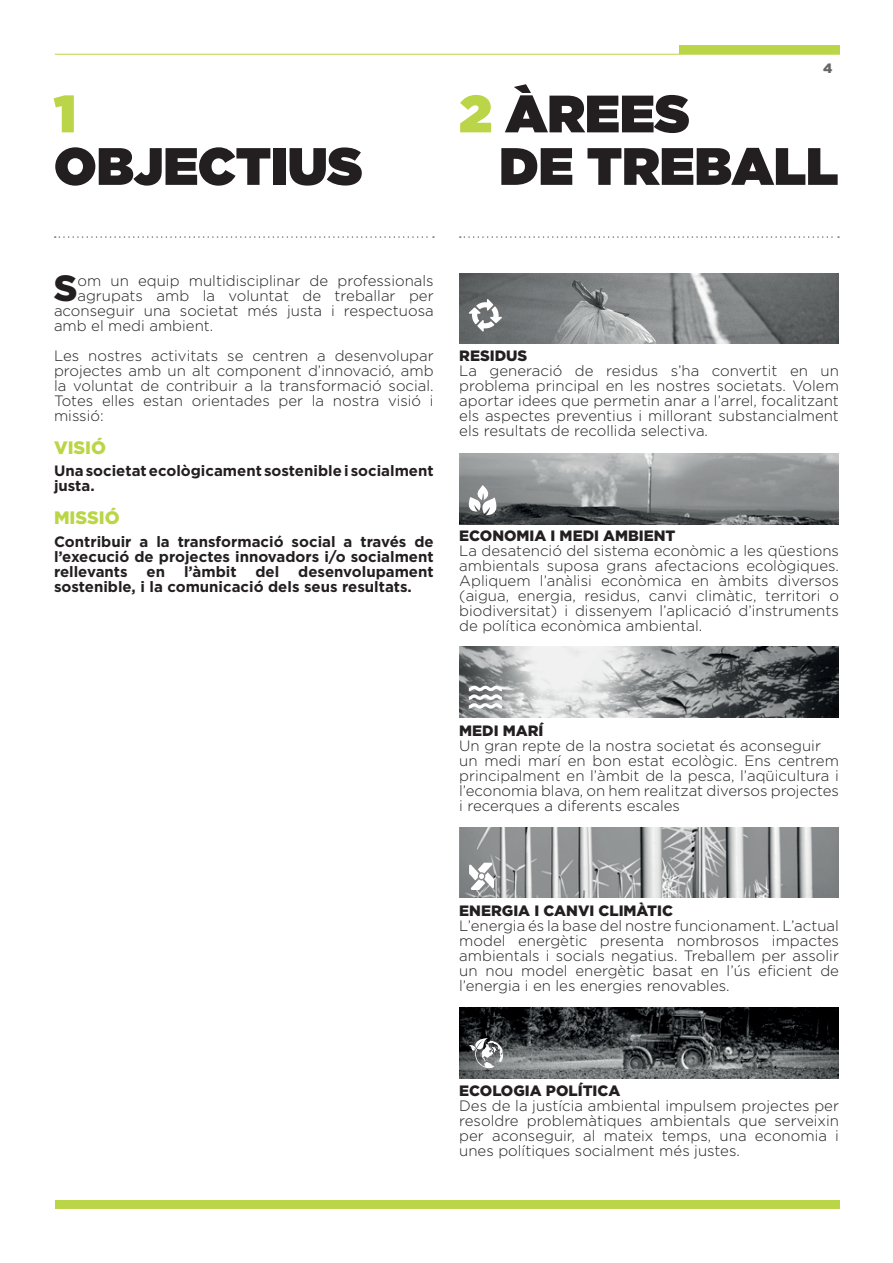
<style>
.page{position:relative;width:893px;height:1263px;background:#fff}
.page>*{position:absolute;margin:0;border:0;box-sizing:border-box;transform-origin:0 0}
.t1{font:900 52.5px/52.5px "Gotham";color:#231f20}
.t2{font:900 52.5px "Gotham";color:#bad648}
.t3{font:900 36.45px "Gotham";color:#231f20}
.t4{font:900 18px "Gotham";color:#bad646}
.t5{font:300 15px/15px "Gotham";color:#231f20;text-align:justify}
.t6{font:700 15px/15px "Gotham";color:#231f20}
.t7{font:900 15px "Gotham";color:#231f20}
.t8{font:900 13.5px "Gotham";color:#656568}
.s1{color:#bad648}
</style>
<div class="page">
<div style="left:679px;top:46px;width:161px;height:8px;background:#bad648"></div>
<hr style="left:55px;top:54px;width:785px;height:1px;background:#bad648">
<div style="left:55px;top:1201px;width:785px;height:8px;background:#bad648"></div>
<img style="left:459px;top:274px;width:380px;height:69px">
<svg style="left:55px;top:236px;width:379px;height:2px"></svg>
<img style="left:459px;top:454px;width:380px;height:70px">
<img style="left:460px;top:827px;width:378px;height:71px">
<img style="left:459px;top:646px;width:380px;height:71px">
<img style="left:459px;top:1007px;width:380px;height:71px">
<svg style="left:460px;top:236px;width:379px;height:2px"></svg>
<svg style="left:469px;top:299px;width:33px;height:33px"></svg>
<svg style="left:469px;top:485px;width:28px;height:30px"></svg>
<svg style="left:469px;top:863px;width:25px;height:27px"></svg>
<svg style="left:469px;top:685px;width:33px;height:24px"></svg>
<svg style="left:469px;top:1038px;width:34px;height:30px"></svg>
<h1 class="t2" style="left:54px;top:76px;width:24px">1</h1>
<h1 class="t1" style="left:54px;top:139px;width:310px">OBJECTIUS</h1>
<p class="t8" style="left:823px;top:58px;width:11px">4</p>
<h1 class="t1" style="left:499px;top:87px;width:340px;text-indent:-40px"><span class="s1">2</span> ÀREES<br>DE TREBALL</h1>
<h2 class="t3" style="left:54px;top:263px;width:25px">S</h2>
<p class="t5" style="left:77px;top:272px;width:358px">om un equip multidisciplinar de professionals</p>
<p class="t5" style="left:77px;top:287px;width:358px">agrupats amb la voluntat de treballar per</p>
<p class="t5" style="left:54px;top:302px;width:381px">aconseguir una societat més justa i respectuosa</p>
<p class="t5" style="left:54px;top:317px;width:161px">amb el medi ambient.</p>
<p class="t5" style="left:54px;top:347px;width:381px">Les nostres activitats se centren a desenvolupar projectes amb un alt component d’innovació, amb la voluntat de contribuir a la transformació social.<br>Totes elles estan orientades per la nostra visió i missió:</p>
<p class="t4" style="left:54px;top:435px;width:54px">VISIÓ</p>
<p class="t6" style="left:54px;top:463px;width:381px">Una societat ecològicament sostenible i socialment justa.</p>
<p class="t4" style="left:54px;top:505px;width:67px">MISSIÓ</p>
<p class="t6" style="left:54px;top:534px;width:381px;text-align:justify">Contribuir a la transformació social a través de l’execució de projectes innovadors i/o socialment rellevants</p>
<p class="t6" style="left:147px;top:564px;width:20px">en</p>
<p class="t6" style="left:184px;top:564px;width:54px">l’àmbit</p>
<p class="t6" style="left:255px;top:564px;width:25px">del</p>
<p class="t6" style="left:54px;top:564px;width:381px;text-indent:244px">desenvolupament sostenible, i la comunicació dels seus resultats.</p>
<p class="t7" style="left:459px;top:345px;width:70px">RESIDUS</p>
<p class="t5" style="left:459px;top:362px;width:381px">La generació de residus s’ha convertit en un problema principal en les nostres societats. Volem aportar idees que permetin anar a l’arrel, focalitzant els aspectes preventius i millorant substancialment els resultats de recollida selectiva.</p>
<p class="t7" style="left:459px;top:525px;width:218px">ECONOMIA I MEDI AMBIENT</p>
<p class="t5" style="left:459px;top:542px;width:381px">La desatenció del sistema econòmic a les qüestions ambientals suposa grans afectacions ecològiques.<br>Apliquem l’anàlisi econòmica en àmbits diversos (aigua, energia, residus, canvi climàtic, territori o biodiversitat) i dissenyem l’aplicació d’instruments de política econòmica ambiental.</p>
<p class="t7" style="left:459px;top:720px;width:86px">MEDI MARÍ</p>
<p class="t5" style="left:459px;top:737px;width:381px;text-align:left">Un gran repte de la nostra societat és aconseguir un medi marí en bon estat ecològic. Ens centrem principalment en l’àmbit de la pesca, l’aqüicultura i l’economia blava, on hem realitzat diversos projectes i recerques a diferents escales</p>
<p class="t7" style="left:459px;top:900px;width:215px">ENERGIA I CANVI CLIMÀTIC</p>
<p class="t5" style="left:459px;top:917px;width:381px">L’energia és la base del nostre funcionament. L’actual model energètic presenta nombrosos impactes ambientals i socials negatius. Treballem per assolir un nou model energètic basat en l’ús eficient de l’energia i en les energies renovables.</p>
<p class="t7" style="left:459px;top:1080px;width:163px">ECOLOGIA POLÍTICA</p>
<p class="t5" style="left:459px;top:1097px;width:381px">Des de la justícia ambiental impulsem projectes per resoldre problemàtiques ambientals que serveixin per aconseguir, al mateix temps, una economia i unes polítiques socialment més justes.</p>
</div>
